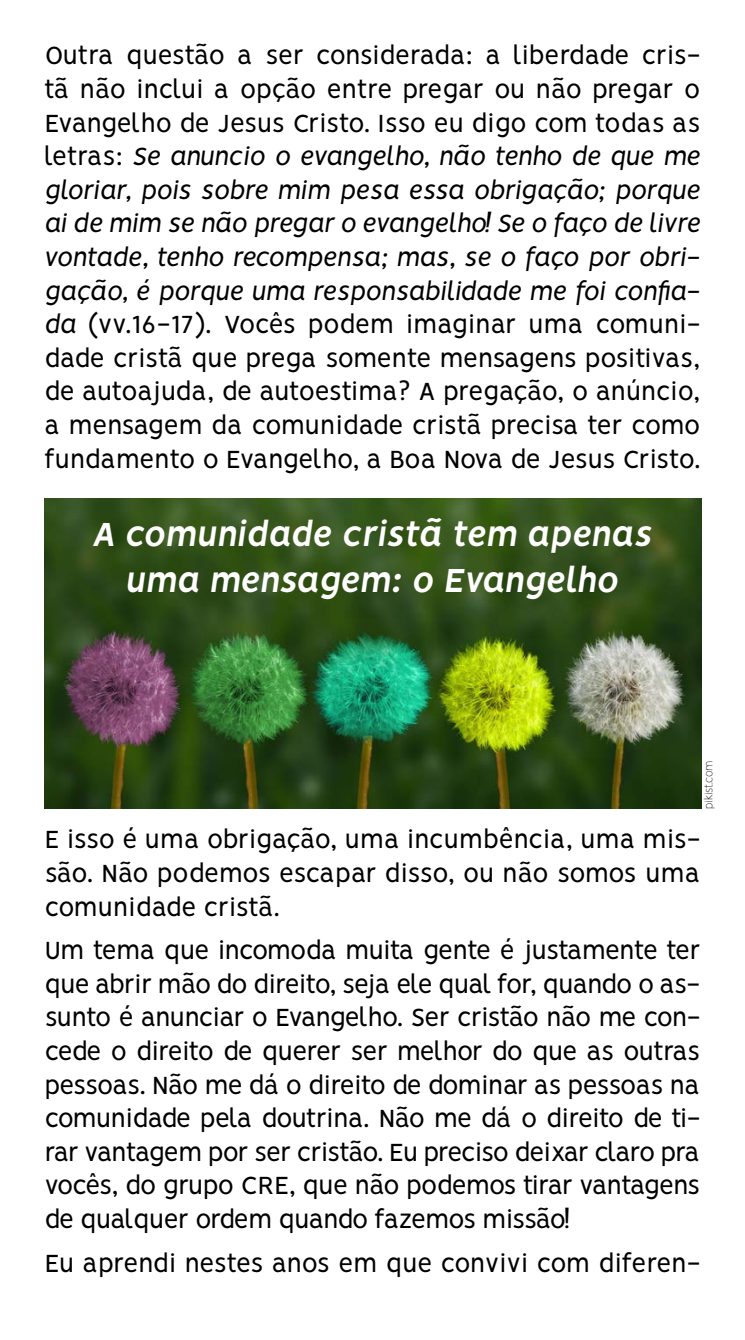
<style>
.page{position:relative;width:745px;height:1340px;background:#fff}
.page>*{position:absolute;margin:0;border:0;box-sizing:border-box;transform-origin:0 0}
.t1{font:italic 700 37.62px/45.1px "Vision";letter-spacing:.01em;color:#fff;text-align:center}
.t2{font:28px/33.6px "Vision";letter-spacing:-.02em;color:#000;text-align:justify}
.t3{font:100 12.25px "Vision";letter-spacing:-.03em;color:#000}
.s1{font-style:italic}
</style>
<div class="page">
<img style="left:45px;top:498px;width:656px;height:311px">
<p class="t2" style="left:45px;top:39px;width:656px">Outra questão a ser considerada: a liberdade cris&shy;tã não inclui a opção entre pregar ou não pregar o Evangelho de Jesus Cristo. Isso eu digo com todas as letras: <span class="s1">Se anuncio o evangelho, não tenho de que me gloriar, pois sobre mim pesa essa obrigação; porque ai de mim se não pregar o evangelho! Se o faço de livre vontade, tenho recompensa; mas, se o faço por obri&shy;gação, é porque uma responsabilidade me foi confia&shy;da</span> (vv.16-17). Vocês podem imaginar uma comuni&shy;dade cristã que prega somente mensagens positivas, de autoajuda, de autoestima? A pregação, o anúncio, a mensagem da comunidade cristã precisa ter como fundamento o Evangelho, a Boa Nova de Jesus Cristo.</p>
<h1 class="t1" style="left:93px;top:512px;width:560px">A comunidade cristã tem apenas uma mensagem: o Evangelho</h1>
<p class="t3" style="left:701px;top:809px;width:50px;rotate:-90deg">pikist.com</p>
<p class="t2" style="left:45px;top:822px;width:656px">E isso é uma obrigação, uma incumbência, uma mis&shy;são. Não podemos escapar disso, ou não somos uma comunidade cristã.</p>
<p class="t2" style="left:45px;top:933px;width:656px">Um tema que incomoda muita gente é justamente ter que abrir mão do direito, seja ele qual for, quando o as&shy;sunto é anunciar o Evangelho. Ser cristão não me con&shy;cede o direito de querer ser melhor do que as outras pessoas. Não me dá o direito de dominar as pessoas na comunidade pela doutrina. Não me dá o direito de ti&shy;rar vantagem por ser cristão. Eu preciso deixar claro pra vocês, do grupo CRE, que não podemos tirar vantagens de qualquer ordem quando fazemos missão!</p>
<p class="t2" style="left:45px;top:1245px;width:656px">Eu aprendi nestes anos em que convivi com diferen-</p>
</div>
